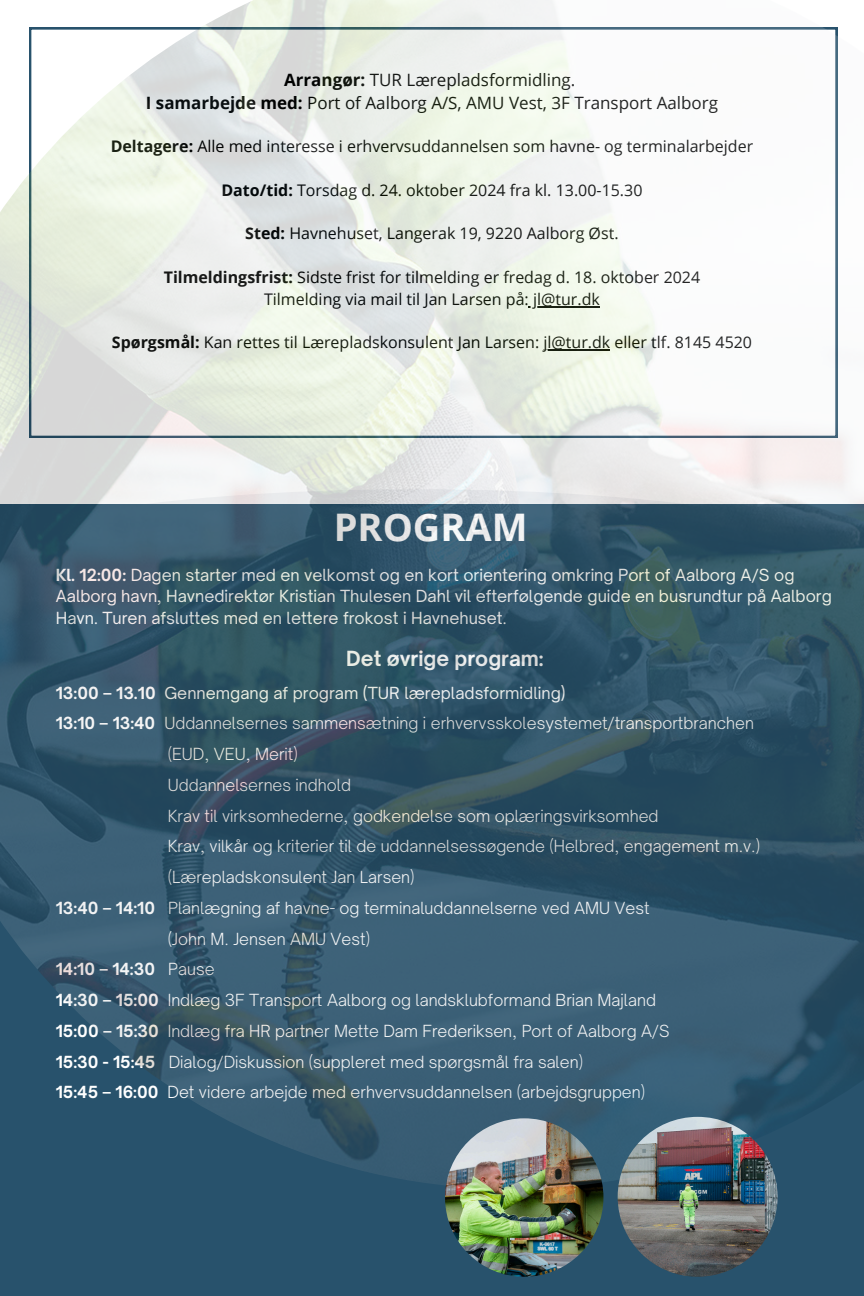
<style>
.page{position:relative;width:864px;height:1296px;background:#fff}
.page>*{position:absolute;margin:0;border:0;box-sizing:border-box;transform-origin:0 0}
.t1{font:700 38px "Open Sans";color:#fff}
.t2{font:700 20px "Open Sauce One";color:#fff}
.t3{font:17px "Open Sans";color:#000}
.t4{font:300 16px "Open Sauce One";color:#fff}
.t5{font:16px "Open Sans";color:#000}
.t6{font:16px/21.8px "Open Sauce One";color:#fdfdfd}
.t7{font:16px "Open Sauce One";color:#fff}
.t8{font:700 16px "Open Sauce One";color:#fff}
.s1{font-weight:700}
.s2{font-weight:300}
</style>
<div class="page">
<div style="left:0;top:504px;width:864px;height:792px;background:#28526c"></div>
<img style="left:445px;top:1118px;width:158px;height:159px;border-radius:50%">
<img style="left:618px;top:1117px;width:160px;height:160px;border-radius:50%">
<img style="left:0;top:0;width:864px;height:1189px">
<p class="t3" style="left:284px;top:68px;width:293px"><span class="s1">Arrangør:</span> TUR Lærepladsformidling.</p>
<p class="t3" style="left:146px;top:91px;width:574px"><span class="s1">I samarbejde med:</span> Port of Aalborg A/S, AMU Vest, 3F Transport Aalborg</p>
<p class="t5" style="left:111px;top:135px;width:644px"><span class="s1">Deltagere:</span> Alle med interesse i erhvervsuddannelsen som havne- og terminalarbejder</p>
<p class="t5" style="left:221px;top:179px;width:423px"><span class="s1">Dato/tid:</span> Torsdag d. 24. oktober 2024 fra kl. 13.00-15.30</p>
<p class="t5" style="left:245px;top:222px;width:375px"><span class="s1">Sted:</span> Havnehuset, Langerak 19, 9220 Aalborg Øst.</p>
<p class="t5" style="left:164px;top:266px;width:538px"><span class="s1">Tilmeldingsfrist:</span> Sidste frist for tilmelding er fredag d. 18. oktober 2024</p>
<p class="t5" style="left:264px;top:288px;width:337px">Tilmelding via mail til Jan Larsen på: jl@tur.dk</p>
<p class="t5" style="left:112px;top:331px;width:642px"><span class="s1">Spørgsmål:</span> Kan rettes til Lærepladskonsulent Jan Larsen: jl@tur.dk eller tlf. 8145 4520</p>
<p class="t1" style="left:334px;top:500px;width:195px">PROGRAM</p>
<p class="t6" style="left:56px;top:564px;width:778px"><span class="s1">Kl. 12:00:</span> Dagen starter med en velkomst og en kort orientering omkring Port of Aalborg A/S og<br>Aalborg havn, Havnedirektør Kristian Thulesen Dahl vil efterfølgende guide en busrundtur på Aalborg<br>Havn. Turen afsluttes med en lettere frokost i Havnehuset.</p>
<p class="t2" style="left:346px;top:646px;width:199px">Det øvrige program:</p>
<p class="t7" style="left:56px;top:683px;width:511px"><span class="s1">13:00 – 13.10</span> Gennemgang af program (TUR lærepladsformidling)</p>
<p class="t4" style="left:56px;top:713px;width:700px"><span class="s1">13:10 – 13:40</span> Uddannelsernes sammensætning i erhvervsskolesystemet/transportbranchen</p>
<p class="t4" style="left:168px;top:744px;width:132px">(EUD, VEU, Merit)</p>
<p class="t4" style="left:168px;top:775px;width:185px">Uddannelsernes indhold</p>
<p class="t4" style="left:168px;top:806px;width:492px">Krav til virksomhederne, godkendelse som oplæringsvirksomhed</p>
<h1 class="t4" style="left:168px;top:836px;width:594px">Krav, vilkår og kriterier til de uddannelsessøgende (Helbred, engagement m.v.)</h1>
<p class="t4" style="left:168px;top:867px;width:248px">(Lærepladskonsulent Jan Larsen)</p>
<p class="t4" style="left:56px;top:898px;width:595px"><span class="s1">13:40 – 14:10</span> Planlægning af havne- og terminaluddannelserne ved AMU Vest</p>
<p class="t4" style="left:168px;top:929px;width:204px">(John M. Jensen AMU Vest)</p>
<p class="t8" style="left:56px;top:959px;width:160px">14:10 – 14:30 <span class="s2">Pause</span></p>
<p class="t4" style="left:56px;top:990px;width:602px"><span class="s1">14:30 – 15:00</span> Indlæg 3F Transport Aalborg og landsklubformand Brian Majland</p>
<p class="t8" style="left:56px;top:1021px;width:105px">15:00 – 15:30</p>
<p class="t4" style="left:168px;top:1021px;width:503px">Indlæg fra HR partner Mette Dam Frederiksen, Port of Aalborg A/S</p>
<p class="t8" style="left:56px;top:1052px;width:101px">15:30 - 15:45</p>
<p class="t4" style="left:169px;top:1052px;width:416px">Dialog/Diskussion (suppleret med spørgsmål fra salen)</p>
<p class="t8" style="left:56px;top:1082px;width:104px">15:45 – 16:00</p>
<p class="t4" style="left:168px;top:1082px;width:479px">Det videre arbejde med erhvervsuddannelsen (arbejdsgruppen)</p>
</div>
